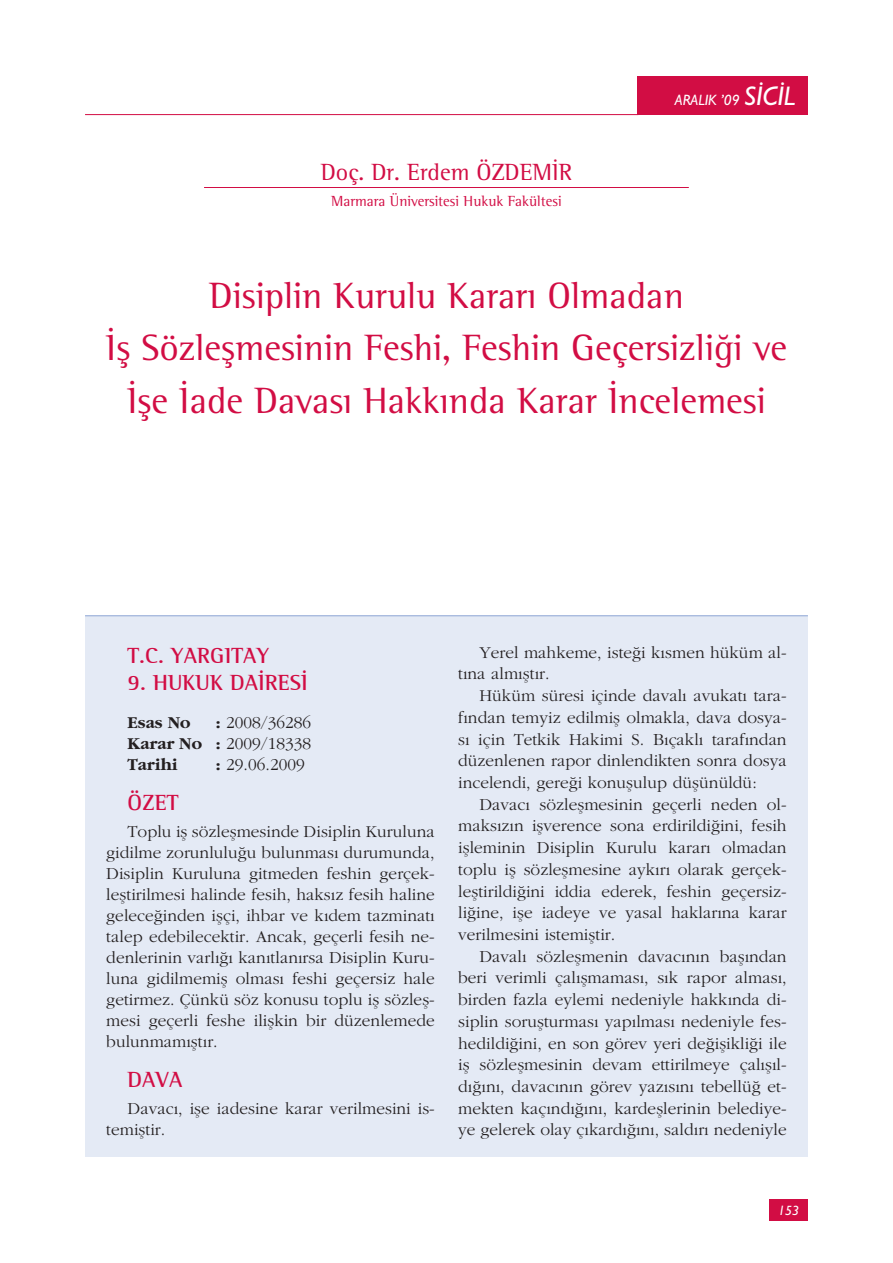
<style>
.page{position:relative;width:893px;height:1263px;background:#fff}
.page>*{position:absolute;margin:0;border:0;box-sizing:border-box;transform-origin:0 0}
.t1{font:37.5px/52.5px "Rotis Semi Serif";color:#d20d44;text-align:center}
.t2{font:24px "Rotis Semi Serif";color:#d20d44}
.t3{font:700 22.5px "Rotis Semi Serif";color:#d20d44}
.t4{font:17.25px/21.8px "Garamond Turk";letter-spacing:.005em;color:#231f20;text-align:justify}
.t5{font:17.25px "Garamond Bold Turk";letter-spacing:.005em;color:#231f20}
.t6{font:15px "Rotis Semi Serif";color:#d20d44}
.t7{font:italic 500 15px "Gill Sans";color:#fff}
.t8{font:italic 500 13.5px "Gill Sans";color:#fff}
.s1{font-size:27px}
.s2{font-family:"Garamond Bold Turk"}
</style>
<div class="page">
<hr style="left:85px;top:114px;width:553px;height:1px;background:#d20d44">
<div style="left:770px;top:1199px;width:38px;height:21px;background:#d20d44"></div>
<div style="left:638px;top:77px;width:170px;height:38px;background:#d20d44"></div>
<div style="left:85px;top:616px;width:723px;height:541px;background:#e4eaf5"></div>
<hr style="left:204px;top:187px;width:485px;height:1px;background:#d20d44">
<hr style="left:85px;top:615px;width:723px;height:1px;background:#8ba4d4">
<h2 class="t2" style="left:321px;top:157px;width:253px">Doç. Dr. Erdem ÖZDEMİR</h2>
<p class="t6" style="left:331px;top:192px;width:232px">Marmara Üniversitesi Hukuk Fakültesi</p>
<p class="t7" style="left:675px;top:91px;width:122px">ARALIK ’09 <span class="s1">SİCİL</span></p>
<h1 class="t1" style="left:106px;top:269px;width:683px">Disiplin Kurulu Kararı Olmadan<br>İş Sözleşmesinin Feshi, Feshin Geçersizliği ve<br>İşe İade Davası Hakkında Karar İncelemesi</h1>
<h3 class="t3" style="left:128px;top:642px;width:143px">T.C. YARGITAY</h3>
<h3 class="t3" style="left:128px;top:669px;width:182px">9. HUKUK DAİRESİ</h3>
<p class="t5" style="left:128px;top:712px;width:65px">Esas No</p>
<p class="t4" style="left:128px;top:711px;width:185px;line-height:21px;text-align:right"><span class="s2">:</span> 2008/36286<br><span class="s2">Karar No :</span> 2009/18338</p>
<p class="t5" style="left:128px;top:754px;width:51px">Tarihi</p>
<p class="t4" style="left:216px;top:753px;width:90px"><span class="s2">:</span> 29.06.2009</p>
<h3 class="t3" style="left:128px;top:789px;width:52px">ÖZET</h3>
<p class="t4" style="left:106px;top:821px;width:330px;line-height:21px;text-indent:21px">Toplu iş sözleşmesinde Disiplin Kuruluna gidilme zorunluluğu bulunması durumunda, Disiplin Kuruluna gitmeden feshin gerçek&shy;leştirilmesi halinde fesih, haksız fesih haline geleceğinden işçi, ihbar ve kıdem tazminatı talep edebilecektir. Ancak, geçerli fesih ne&shy;denlerinin varlığı kanıtlanırsa Disiplin Kuru&shy;luna gidilmemiş olması feshi geçersiz hale getirmez. Çünkü söz konusu toplu iş sözleş&shy;mesi geçerli feshe ilişkin bir düzenlemede bulunmamıştır.</p>
<h3 class="t3" style="left:128px;top:1066px;width:57px">DAVA</h3>
<p class="t4" style="left:106px;top:1098px;width:330px;line-height:21px;text-indent:21px">Davacı, işe iadesine karar verilmesini is&shy;temiştir.</p>
<p class="t4" style="left:458px;top:641px;width:330px;text-indent:21px">Yerel mahkeme, isteği kısmen hüküm al&shy;tına almıştır.</p>
<p class="t4" style="left:458px;top:684px;width:330px;text-indent:21px">Hüküm süresi içinde davalı avukatı tara&shy;fından temyiz edilmiş olmakla, dava dosya&shy;sı için Tetkik Hakimi S. Bıçaklı tarafından düzenlenen rapor dinlendikten sonra dosya incelendi, gereği konuşulup düşünüldü:</p>
<p class="t4" style="left:458px;top:793px;width:330px;text-indent:21px">Davacı sözleşmesinin geçerli neden ol&shy;maksızın işverence sona erdirildiğini, fesih işleminin Disiplin Kurulu kararı olmadan toplu iş sözleşmesine aykırı olarak gerçek&shy;leştirildiğini iddia ederek, feshin geçersiz&shy;liğine, işe iadeye ve yasal haklarına karar verilmesini istemiştir.</p>
<p class="t4" style="left:458px;top:945px;width:330px;text-indent:21px">Davalı sözleşmenin davacının başından beri verimli çalışmaması, sık rapor alması, birden fazla eylemi nedeniyle hakkında di&shy;siplin soruşturması yapılması nedeniyle fes&shy;hedildiğini, en son görev yeri değişikliği ile iş sözleşmesinin devam ettirilmeye çalışıl&shy;dığını, davacının görev yazısını tebellüğ et&shy;mekten kaçındığını, kardeşlerinin belediye&shy;ye gelerek olay çıkardığını, saldırı nedeniyle</p>
<p class="t8" style="left:778px;top:1202px;width:23px">153</p>
</div>
